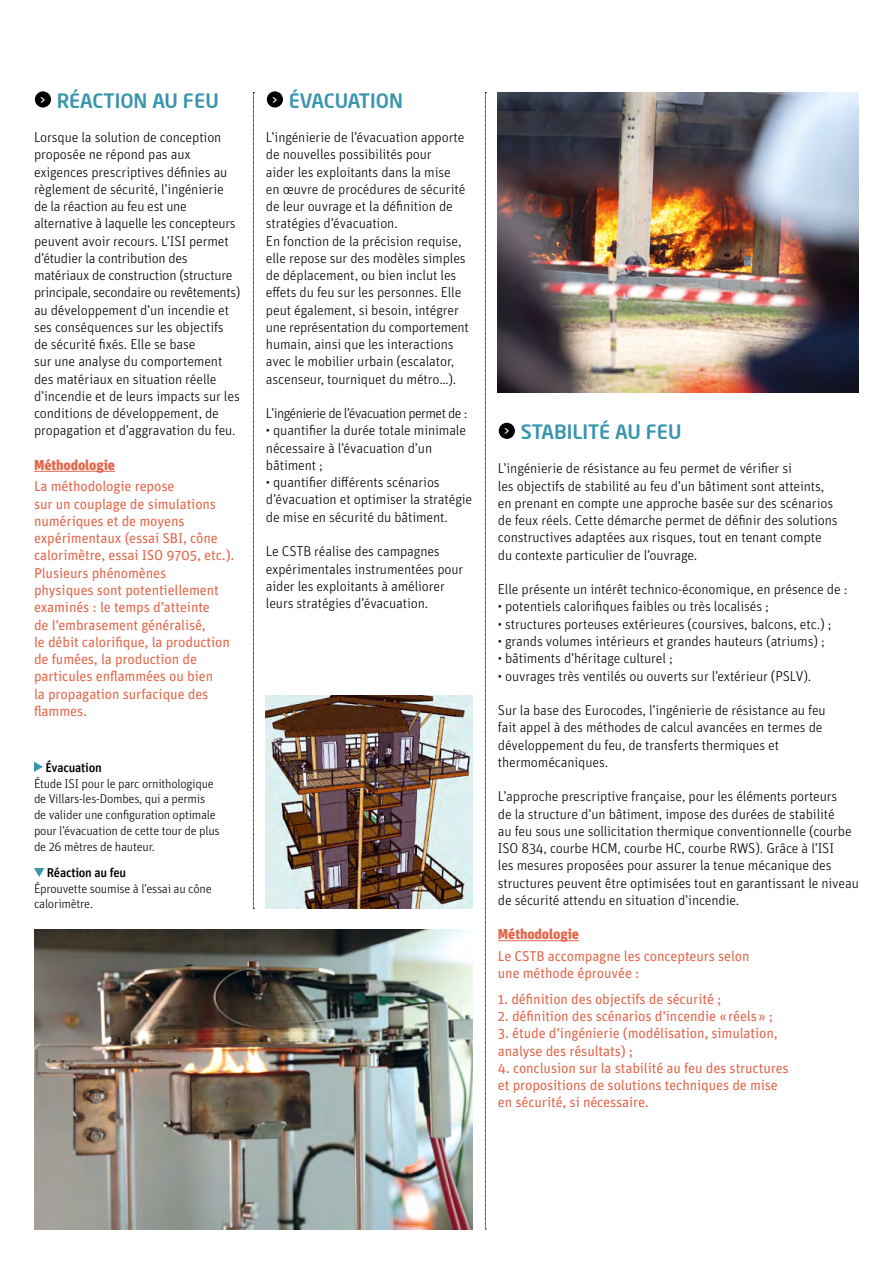
<style>
.page{position:relative;width:893px;height:1263px;background:#fff}
.page>*{position:absolute;margin:0;border:0;box-sizing:border-box;transform-origin:0 0}
.t1{font:500 19.5px "Neo Sans";color:#3895ae}
.t2{font:300 14.25px/17.2px "Unit OT";letter-spacing:-.01em;color:#000}
.t3{font:14.25px/17.2px "Unit OT";letter-spacing:-.01em;color:#e2684c}
.t4{font:300 14.25px "Unit OT";letter-spacing:-.04em;color:#000}
.t5{font:900 14.25px "Unit OT";letter-spacing:-.01em;color:#e2684c}
.t6{font:300 12.75px/15.8px "Unit OT";letter-spacing:-.02em;color:#000}
.t7{font:500 12.75px "Unit OT";letter-spacing:-.02em;color:#000}
</style>
<div class="page">
<svg style="left:34px;top:762px;width:9px;height:10px"></svg>
<svg style="left:34px;top:868px;width:10px;height:9px"></svg>
<hr style="left:498px;top:940px;width:81px;height:1px;background:#e2684c">
<div style="left:499px;top:423px;width:16px;height:16px;background:#000;border-radius:50%"></div>
<div style="left:267px;top:91px;width:16px;height:17px;background:#000;border-radius:50%"></div>
<hr style="left:34px;top:471px;width:81px;height:1px;background:#e2684c">
<div style="left:35px;top:91px;width:16px;height:17px;background:#000;border-radius:50%"></div>
<img style="left:266px;top:695px;width:206px;height:213px">
<img style="left:34px;top:929px;width:438px;height:300px">
<img style="left:498px;top:92px;width:361px;height:300px">
<svg style="left:485px;top:92px;width:1px;height:1138px"></svg>
<svg style="left:253px;top:92px;width:1px;height:817px"></svg>
<h1 class="t1" style="left:40px;top:88px;width:181px"><sup>&gt;</sup> RÉACTION AU FEU</h1>
<p class="t2" style="left:34px;top:129px;width:208px">Lorsque la solution de conception proposée ne répond pas aux exigences prescriptives définies au règlement de sécurité, l’ingénierie de la réaction au feu est une alternative à laquelle les concepteurs peuvent avoir recours. L’ISI permet d’étudier la contribution des matériaux de construction (structure principale, secondaire ou revêtements) au développement d’un incendie et ses conséquences sur les objectifs de sécurité fixés. Elle se base<br>sur une analyse du comportement des matériaux en situation réelle d’incendie et de leurs impacts sur les conditions de développement, de propagation et d’aggravation du feu.</p>
<p class="t5" style="left:34px;top:456px;width:83px">Méthodologie</p>
<p class="t3" style="left:34px;top:478px;width:202px">La méthodologie repose<br>sur un couplage de simulations numériques et de moyens expérimentaux (essai SBI, cône calorimètre, essai ISO 9705, etc.).<br>Plusieurs phénomènes<br>physiques sont potentiellement examinés : le temps d’atteinte<br>de l’embrasement généralisé,<br>le débit calorifique, la production de fumées, la production de particules enflammées ou bien<br>la propagation surfacique des flammes.</p>
<p class="t7" style="left:46px;top:759px;width:58px">Évacuation</p>
<p class="t6" style="left:34px;top:775px;width:187px">Étude ISI pour le parc ornithologique de Villars-les-Dombes, qui a permis de valider une configuration optimale pour l’évacuation de cette tour de plus de 26 mètres de hauteur.</p>
<p class="t7" style="left:47px;top:864px;width:81px">Réaction au feu</p>
<p class="t6" style="left:34px;top:880px;width:179px">Éprouvette soumise à l’essai au cône calorimètre.</p>
<h1 class="t1" style="left:272px;top:88px;width:133px"><sup>&gt;</sup> ÉVACUATION</h1>
<p class="t2" style="left:266px;top:129px;width:204px">L’ingénierie de l’évacuation apporte de nouvelles possibilités pour<br>aider les exploitants dans la mise<br>en œuvre de procédures de sécurité de leur ouvrage et la définition de stratégies d’évacuation.<br>En fonction de la précision requise, elle repose sur des modèles simples de déplacement, ou bien inclut les effets du feu sur les personnes. Elle peut également, si besoin, intégrer une représentation du comportement humain, ainsi que les interactions avec le mobilier urbain (escalator, ascenseur, tourniquet du métro…).</p>
<p class="t4" style="left:266px;top:405px;width:203px">L’ingénierie de l’évacuation permet de :</p>
<p class="t2" style="left:266px;top:422px;width:202px">• quantifier la durée totale minimale nécessaire à l’évacuation d’un bâtiment ;</p>
<p class="t2" style="left:266px;top:474px;width:208px">• quantifier différents scénarios d’évacuation et optimiser la stratégie de mise en sécurité du bâtiment.</p>
<p class="t2" style="left:266px;top:543px;width:199px">Le CSTB réalise des campagnes expérimentales instrumentées pour aider les exploitants à améliorer leurs stratégies d’évacuation.</p>
<h1 class="t1" style="left:504px;top:419px;width:180px"><sup>&gt;</sup> STABILITÉ AU FEU</h1>
<p class="t2" style="left:498px;top:460px;width:341px">L’ingénierie de résistance au feu permet de vérifier si<br>les objectifs de stabilité au feu d’un bâtiment sont atteints, en prenant en compte une approche basée sur des scénarios de feux réels. Cette démarche permet de définir des solutions constructives adaptées aux risques, tout en tenant compte du contexte particulier de l’ouvrage.</p>
<p class="t2" style="left:498px;top:581px;width:351px">Elle présente un intérêt technico-économique, en présence de :</p>
<p class="t2" style="left:498px;top:598px;width:272px">• potentiels calorifiques faibles ou très localisés ;</p>
<p class="t2" style="left:498px;top:615px;width:335px">• structures porteuses extérieures (coursives, balcons, etc.) ;</p>
<p class="t2" style="left:498px;top:632px;width:328px">• grands volumes intérieurs et grandes hauteurs (atriums) ;</p>
<p class="t2" style="left:498px;top:650px;width:176px">• bâtiments d’héritage culturel ;</p>
<p class="t2" style="left:498px;top:667px;width:315px">• ouvrages très ventilés ou ouverts sur l’extérieur (PSLV).</p>
<p class="t2" style="left:498px;top:701px;width:329px">Sur la base des Eurocodes, l’ingénierie de résistance au feu fait appel à des méthodes de calcul avancées en termes de développement du feu, de transferts thermiques et thermomécaniques.</p>
<p class="t2" style="left:498px;top:788px;width:362px">L’approche prescriptive française, pour les éléments porteurs<br>de la structure d’un bâtiment, impose des durées de stabilité<br>au feu sous une sollicitation thermique conventionnelle (courbe ISO 834, courbe HCM, courbe HC, courbe RWS). Grâce à l’ISI<br>les mesures proposées pour assurer la tenue mécanique des structures peuvent être optimisées tout en garantissant le niveau de sécurité attendu en situation d’incendie.</p>
<p class="t5" style="left:498px;top:925px;width:83px">Méthodologie</p>
<p class="t3" style="left:498px;top:947px;width:253px">Le CSTB accompagne les concepteurs selon une méthode éprouvée :</p>
<p class="t3" style="left:498px;top:990px;width:225px">1. définition des objectifs de sécurité ;</p>
<p class="t3" style="left:498px;top:1007px;width:277px">2. définition des scénarios d’incendie «réels» ;</p>
<p class="t3" style="left:498px;top:1024px;width:281px">3. étude d’ingénierie (modélisation, simulation, analyse des résultats) ;</p>
<p class="t3" style="left:498px;top:1059px;width:292px">4. conclusion sur la stabilité au feu des structures et propositions de solutions techniques de mise en sécurité, si nécessaire.</p>
</div>
